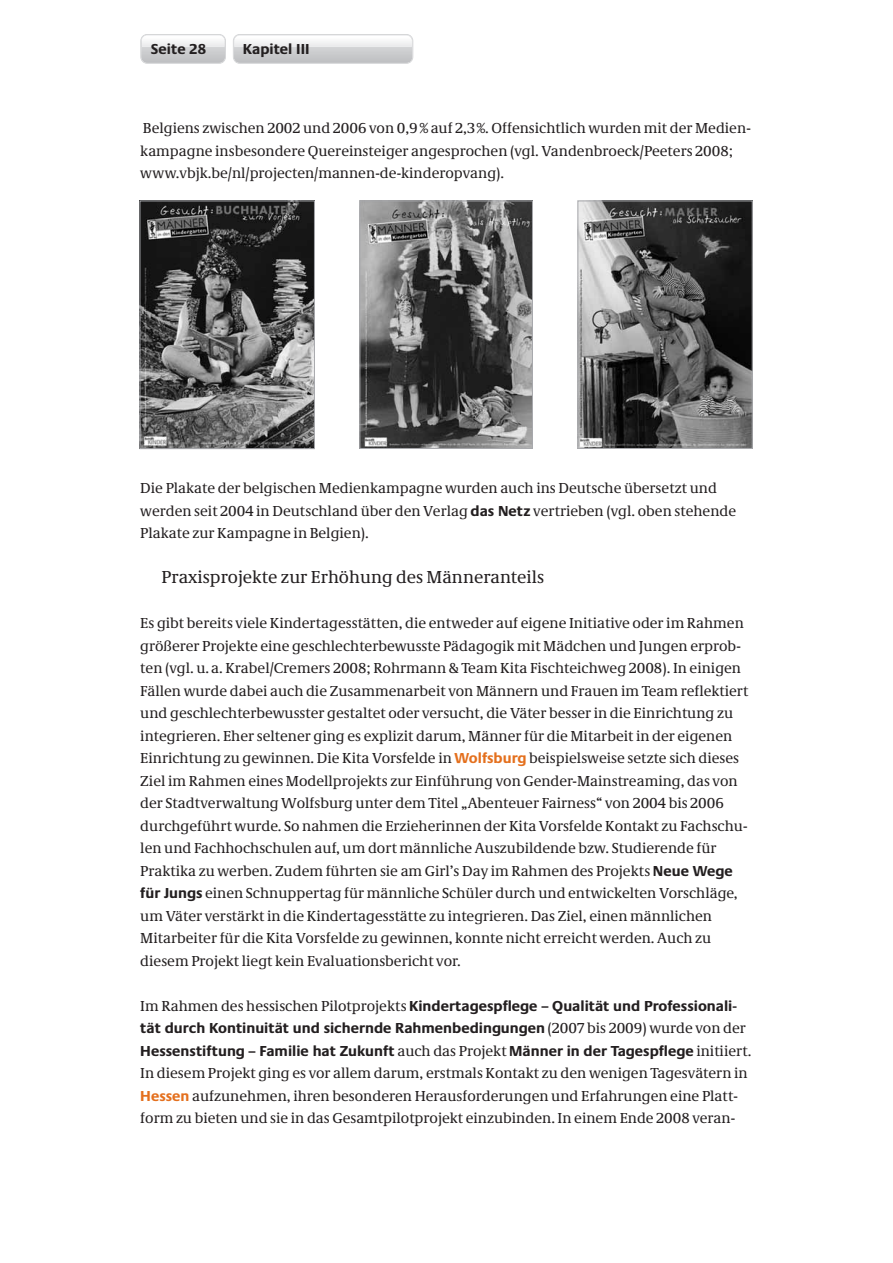
<style>
.page{position:relative;width:893px;height:1263px;background:#fff}
.page>*{position:absolute;margin:0;border:0;box-sizing:border-box;transform-origin:0 0}
.t1{font:18px "Neue Demos";color:#231f20}
.t2{font:15px/22.5px "Neue Demos";color:#231f20}
.t3{font:700 15px "Neue Praxis";color:#231f20}
.s1{font-family:"Neue Praxis";font-weight:700}
.s2{font-family:"Neue Praxis";font-weight:700;color:#e4701e}
</style>
<div class="page">
<svg style="left:140px;top:34px;width:86px;height:30px;background:#d4d5d7"></svg>
<img style="left:142px;top:36px;width:82px;height:6px">
<svg style="left:233px;top:34px;width:180px;height:30px"></svg>
<img style="left:142px;top:203px;width:171px;height:244px">
<div style="left:140px;top:201px;width:175px;height:248px;border:1px solid #a8a9ad"></div>
<img style="left:361px;top:203px;width:170px;height:244px">
<div style="left:359px;top:201px;width:174px;height:248px;border:1px solid #a8a9ad"></div>
<img style="left:579px;top:203px;width:172px;height:244px">
<div style="left:577px;top:201px;width:176px;height:248px;border:1px solid #a8a9ad"></div>
<p class="t3" style="left:151px;top:39px;width:57px">Seite 28</p>
<p class="t3" style="left:243px;top:39px;width:68px">Kapitel III</p>
<p class="t2" style="left:140px;top:117px;width:612px">Belgiens zwischen 2002 und 2006 von 0,9 % auf 2,3 %. Offensichtlich wurden mit der Medien&shy;kampagne insbesondere Quereinsteiger angesprochen (vgl. Vandenbroeck/Peeters 2008; www.vbjk.be/nl/projecten/mannen-de-kinderopvang).</p>
<p class="t2" style="left:140px;top:477px;width:597px">Die Plakate der belgischen Medienkampagne wurden auch ins Deutsche übersetzt und werden seit 2004 in Deutschland über den Verlag <span class="s1">das Netz</span> vertrieben (vgl. oben stehende<br>Plakate zur Kampagne in Belgien).</p>
<p class="t1" style="left:162px;top:566px;width:384px">Praxisprojekte zur Erhöhung des Männeranteils</p>
<p class="t2" style="left:140px;top:612px;width:610px">Es gibt bereits viele Kindertagesstätten, die entweder auf eigene Initiative oder im Rahmen größerer Projekte eine geschlechterbewusste Pädagogik mit Mädchen und Jungen erprob&shy;ten (vgl. u. a. Krabel/Cremers 2008; Rohrmann &amp; Team Kita Fischteichweg 2008). In einigen Fällen wurde dabei auch die Zusammenarbeit von Männern und Frauen im Team reflektiert und geschlechterbewusster gestaltet oder versucht, die Väter besser in die Einrichtung zu integrieren. Eher seltener ging es explizit darum, Männer für die Mitarbeit in der eigenen Einrichtung zu gewinnen. Die Kita Vorsfelde in <span class="s2">Wolfsburg</span> beispielsweise setzte sich dieses Ziel im Rahmen eines Modellprojekts zur Einführung von Gender-Mainstreaming, das von der Stadtverwaltung Wolfsburg unter dem Titel „Abenteuer Fairness“ von 2004 bis 2006 durchgeführt wurde. So nahmen die Erzieherinnen der Kita Vorsfelde Kontakt zu Fachschu&shy;len und Fachhochschulen auf, um dort männliche Auszubildende bzw. Studierende für Praktika zu werben. Zudem führten sie am Girl’s Day im Rahmen des Projekts <span class="s1">Neue Wege für Jungs</span> einen Schnuppertag für männliche Schüler durch und entwickelten Vorschläge, um Väter verstärkt in die Kindertagesstätte zu integrieren. Das Ziel, einen männlichen Mitarbeiter für die Kita Vorsfelde zu gewinnen, konnte nicht erreicht werden. Auch zu diesem Projekt liegt kein Evaluationsbericht vor.</p>
<p class="t2" style="left:140px;top:994px;width:613px">Im Rahmen des hessischen Pilotprojekts <span class="s1">Kindertagespflege – Qualität und Professionali&shy;tät durch Kontinuität und sichernde Rahmenbedingungen</span> (2007 bis 2009) wurde von der <span class="s1">Hessenstiftung – Familie hat Zukunft</span> auch das Projekt <span class="s1">Männer in der Tagespflege</span> initiiert.<br>In diesem Projekt ging es vor allem darum, erstmals Kontakt zu den wenigen Tagesvätern in <span class="s2">Hessen</span> aufzunehmen, ihren besonderen Herausforderungen und Erfahrungen eine Platt&shy;form zu bieten und sie in das Gesamtpilotprojekt einzubinden. In einem Ende 2008 veran-</p>
</div>
